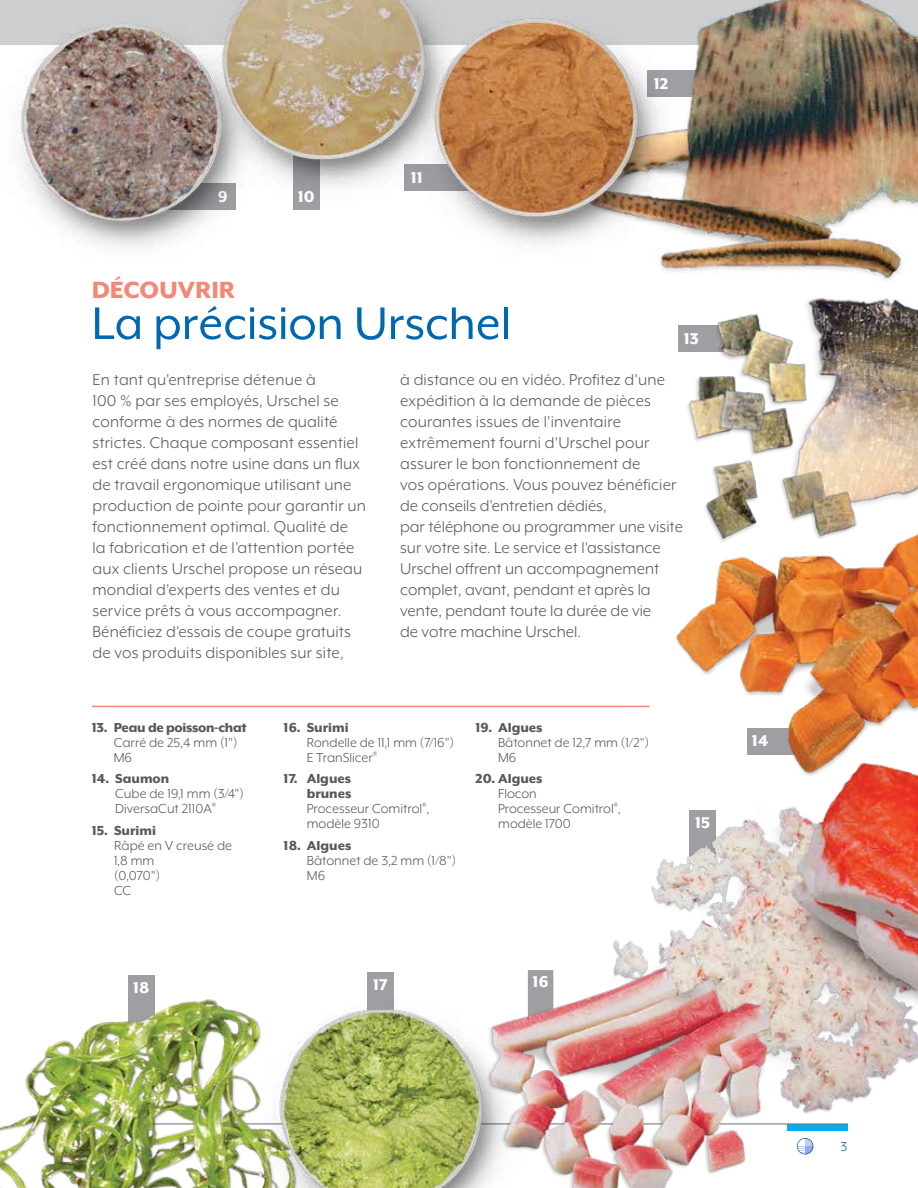
<style>
.page{position:relative;width:918px;height:1188px;background:#fff}
.page>*{position:absolute;margin:0;border:0;box-sizing:border-box;transform-origin:0 0}
.t1{font:52.5px "Mr Eaves XL Mod OT";color:#0067b1}
.t2{font:800 27px "Mr Eaves XL Mod OT";color:#f48877}
.t3{font:18px/21px "Mr Eaves XL Mod OT";letter-spacing:.01em;color:#58595b}
.t4{font:800 18px "Mr Eaves XL Mod OT";color:#fff}
.t5{font:15px/15px "Mr Eaves XL Mod OT";color:#58595b}
.t6{font:800 15px "Mr Eaves XL Mod OT";color:#58595b}
.t7{font:800 15px "Mr Eaves XL Mod OT";letter-spacing:-.02em;color:#58595b}
.t8{font:15px "Mr Eaves XL Mod OT";color:#0067b1}
.s1{font-weight:800}
</style>
<div class="page">
<svg style="left:797px;top:1138px;width:16px;height:17px"></svg>
<img style="left:613px;top:816px;width:305px;height:315px">
<hr style="left:92px;top:706px;width:557px;height:1px;background:#f48877">
<img style="left:678px;top:325px;width:240px;height:158px">
<img style="left:648px;top:483px;width:270px;height:333px">
<img style="left:717px;top:0;width:201px;height:325px">
<img style="left:264px;top:0;width:104px;height:210px">
<img style="left:0;top:0;width:264px;height:246px">
<img style="left:8px;top:975px;width:256px;height:213px">
<img style="left:0;top:1126px;width:8px;height:62px">
<div style="left:367px;top:972px;width:27px;height:49px;background:#9d9fa2"></div>
<img style="left:264px;top:1009px;width:183px;height:179px">
<img style="left:368px;top:0;width:382px;height:277px">
<img style="left:447px;top:949px;width:321px;height:239px">
<p class="t4" style="left:218px;top:187px;width:11px">9</p>
<h2 class="t2" style="left:92px;top:275px;width:145px">DÉCOUVRIR</h2>
<p class="t4" style="left:298px;top:187px;width:18px">10</p>
<p class="t4" style="left:411px;top:167px;width:14px">11</p>
<h1 class="t1" style="left:92px;top:295px;width:421px">La précision Urschel</h1>
<p class="t4" style="left:654px;top:74px;width:16px">12</p>
<p class="t4" style="left:684px;top:328px;width:17px">13</p>
<p class="t3" style="left:93px;top:369px;width:275px">En tant qu'entreprise détenue à<br>100 % par ses employés, Urschel se conforme à des normes de qualité strictes. Chaque composant essentiel est créé dans notre usine dans un flux de travail ergonomique utilisant une production de pointe pour garantir un fonctionnement optimal. Qualité de<br>la fabrication et de l'attention portée aux clients Urschel propose un réseau mondial d'experts des ventes et du service prêts à vous accompagner.<br>Bénéficiez d'essais de coupe gratuits de vos produits disponibles sur site,</p>
<p class="t3" style="left:400px;top:369px;width:284px">à distance ou en vidéo. Profitez d'une expédition à la demande de pièces courantes issues de l'inventaire extrêmement fourni d'Urschel pour assurer le bon fonctionnement de<br>vos opérations. Vous pouvez bénéficier de conseils d'entretien dédiés,<br>par téléphone ou programmer une visite sur votre site. Le service et l'assistance Urschel offrent un accompagnement complet, avant, pendant et après la vente, pendant toute la durée de vie<br>de votre machine Urschel.</p>
<p class="t7" style="left:92px;top:719px;width:156px">13. Peau de poisson-chat</p>
<p class="t5" style="left:114px;top:735px;width:125px">Carré de 25,4 mm (1")<br>M6</p>
<p class="t6" style="left:92px;top:770px;width:79px">14. Saumon</p>
<p class="t5" style="left:115px;top:786px;width:130px">Cube de 19,1 mm (3/4")<br>DiversaCut 2110A<sup>®</sup></p>
<p class="t6" style="left:92px;top:822px;width:66px">15. Surimi</p>
<p class="t5" style="left:114px;top:838px;width:120px">Râpé en V creusé de<br>1,8 mm<br>(0,070")<br>CC</p>
<p class="t6" style="left:284px;top:719px;width:66px">16. Surimi</p>
<p class="t5" style="left:307px;top:735px;width:149px">Rondelle de 11,1 mm (7/16")<br>E TranSlicer<sup>®</sup></p>
<p class="t5" style="left:307px;top:771px;width:124px;text-indent:-23px"><span class="s1">17. Algues<br>brunes<br></span>Processeur Comitrol<sup>®</sup>, modèle 9310</p>
<p class="t6" style="left:284px;top:837px;width:69px">18. Algues</p>
<p class="t5" style="left:307px;top:853px;width:151px">Bâtonnet de 3,2 mm (1/8")<br>M6</p>
<p class="t6" style="left:476px;top:719px;width:68px">19. Algues</p>
<p class="t5" style="left:498px;top:735px;width:153px">Bâtonnet de 12,7 mm (1/2")<br>M6</p>
<p class="t6" style="left:476px;top:770px;width:69px">20. Algues</p>
<p class="t5" style="left:498px;top:786px;width:124px">Flocon<br>Processeur Comitrol<sup>®</sup>, modèle 1700</p>
<p class="t4" style="left:695px;top:813px;width:17px">15</p>
<p class="t4" style="left:133px;top:977px;width:18px">18</p>
<p class="t4" style="left:373px;top:975px;width:16px">17</p>
<p class="t4" style="left:533px;top:972px;width:17px">16</p>
<p class="t4" style="left:752px;top:731px;width:18px">14</p>
<p class="t8" style="left:840px;top:1139px;width:8px">3</p>
</div>
